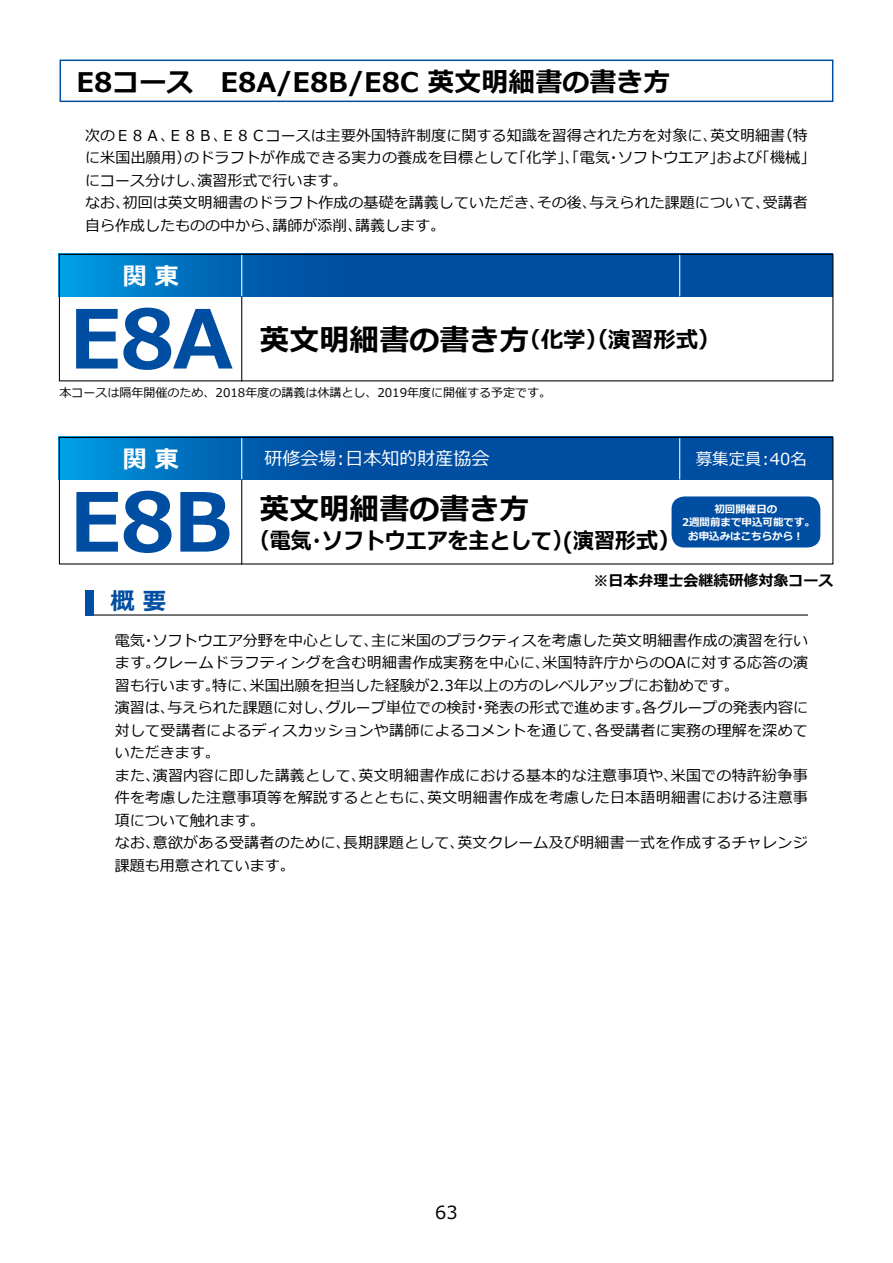
<style>
.page{position:relative;width:893px;height:1263px;background:#fff}
.page>*{position:absolute;margin:0;border:0;box-sizing:border-box;transform-origin:0 0}
.t1{font:700 81px "Meiryo";letter-spacing:-.025em;color:#004ea2}
.t2{font:700 30px "Meiryo";color:#000}
.t3{font:700 27px "Meiryo";color:#000}
.t4{font:700 24px "Meiryo";color:#fff}
.t5{font:700 24px "Meiryo";color:#004ea2}
.t6{font:700 22.5px "Meiryo";color:#000;scale:.93 1}
.t7{font:700 22.5px "Meiryo";color:#000}
.t8{font:18px "Meiryo";color:#fff}
.t9{font:18px "Meiryo";color:#000}
.t10{font:16.5px "Meiryo";color:#fff}
.t11{font:15px/22.5px "Meiryo";letter-spacing:.005em;color:#000}
.t12{font:700 15px "Meiryo";color:#000}
.t13{font:12px "Meiryo";color:#000}
.t14{font:700 10.5px/13.5px "Meiryo";color:#fff;text-align:center}
.s1{font-size:30px}
</style>
<div class="page">
<div style="left:60px;top:60px;width:773px;height:42px;border:1px solid #004ea2"></div>
<svg style="left:61px;top:439px;width:770px;height:40px;background:#005aac"></svg>
<hr style="left:241px;top:437px;width:1px;height:42px;background:#fff">
<hr style="left:241px;top:479px;width:1px;height:85px;background:#000">
<hr style="left:679px;top:437px;width:1px;height:42px;background:#fff">
<div style="left:59px;top:437px;width:774px;height:127px;border:1px solid #000"></div>
<svg style="left:61px;top:256px;width:770px;height:40px;background:#005aac"></svg>
<hr style="left:241px;top:254px;width:1px;height:42px;background:#fff">
<hr style="left:241px;top:296px;width:1px;height:85px;background:#000">
<hr style="left:679px;top:254px;width:1px;height:42px;background:#fff">
<div style="left:59px;top:254px;width:774px;height:127px;border:1px solid #000"></div>
<div style="left:671px;top:496px;width:149px;height:51px;background:#004ea2;border-radius:13px"></div>
<hr style="left:85px;top:614px;width:723px;height:1px;background:#000">
<div style="left:85px;top:590px;width:9px;height:25px;background:#004ea2"></div>
<h3 class="t3" style="left:77px;top:67px;width:595px">E8コース　E8A/E8B/E8C 英文明細書の書き方</h3>
<p class="t11" style="left:85px;top:125px;width:732px">次のＥ８Ａ、Ｅ８Ｂ、Ｅ８Ｃコースは主要外国特許制度に関する知識を習得された方を対象に、英文明細書（特に米国出願用）のドラフトが作成できる実力の養成を目標として「化学」、「電気・ソフトウエア」および「機械」にコース分けし、演習形式で行います。<br>なお、初回は英文明細書のドラフト作成の基礎を講義していただき、その後、与えられた課題について、受講者自ら作成したものの中から、講師が添削、講義します。</p>
<h3 class="t4" style="left:123px;top:262px;width:57px">関 東</h3>
<h1 class="t1" style="left:69px;top:293px;width:165px">E8A</h1>
<h3 class="t7" style="left:259px;top:327px;width:463px"><span class="s1">英文明細書の書き方</span>（化学）（演習形式）</h3>
<p class="t13" style="left:60px;top:386px;width:493px">本コースは隔年開催のため、2018年度の講義は休講とし、2019年度に開催する予定です。</p>
<h3 class="t4" style="left:123px;top:445px;width:57px">関 東</h3>
<p class="t8" style="left:264px;top:448px;width:226px">研修会場：日本知的財産協会</p>
<p class="t10" style="left:696px;top:449px;width:113px">募集定員：40名</p>
<p class="t14" style="left:682px;top:502px;width:135px">初回開催日の<br>2週間前まで申込可能です。お申込みはこちらから！</p>
<h1 class="t1" style="left:69px;top:476px;width:165px">E8B</h1>
<h2 class="t2" style="left:259px;top:492px;width:271px">英文明細書の書き方</h2>
<h3 class="t6" style="left:249px;top:528px;width:466px">（電気・ソフトウエアを主として）(演習形式）</h3>
<h3 class="t5" style="left:111px;top:588px;width:57px">概 要</h3>
<p class="t12" style="left:593px;top:572px;width:241px">※日本弁理士会継続研修対象コース</p>
<p class="t11" style="left:115px;top:629px;width:695px">電気・ソフトウエア分野を中心として、主に米国のプラクティスを考慮した英文明細書作成の演習を行います。クレームドラフティングを含む明細書作成実務を中心に、米国特許庁からのOAに対する応答の演習も行います。特に、米国出願を担当した経験が2.3年以上の方のレベルアップにお勧めです。<br>演習は、与えられた課題に対し、グループ単位での検討・発表の形式で進めます。各グループの発表内容に対して受講者によるディスカッションや講師によるコメントを通じて、各受講者に実務の理解を深めていただきます。<br>また、演習内容に即した講義として、英文明細書作成における基本的な注意事項や、米国での特許紛争事件を考慮した注意事項等を解説するとともに、英文明細書作成を考慮した日本語明細書における注意事項について触れます。<br>なお、意欲がある受講者のために、長期課題として、英文クレーム及び明細書一式を作成するチャレンジ課題も用意されています。</p>
<p class="t9" style="left:435px;top:1202px;width:24px">63</p>
</div>
